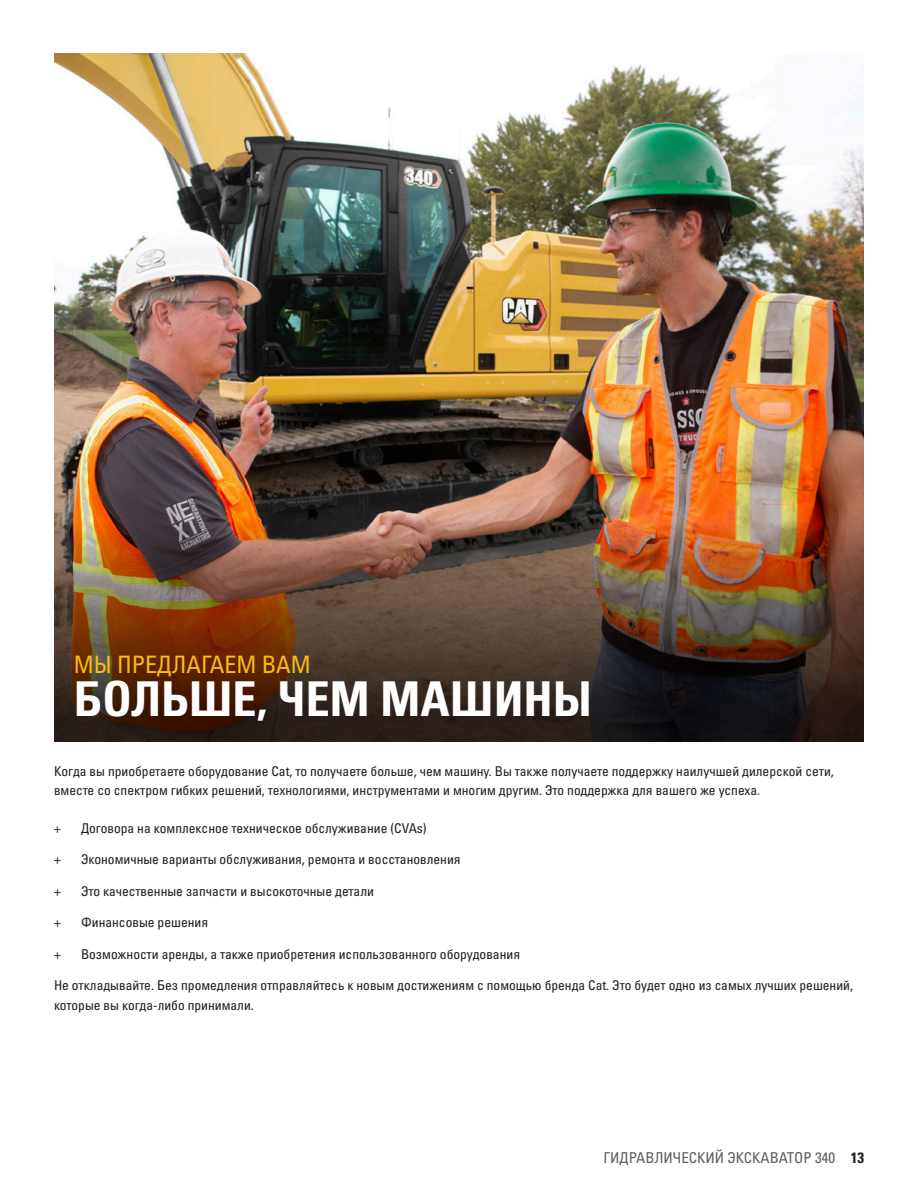
<style>
.page{position:relative;width:918px;height:1188px;background:#fff}
.page>*{position:absolute;margin:0;border:0;box-sizing:border-box;transform-origin:0 0}
.t1{font:48px "Univers LTCYR 67 Bold Cond";color:#fff}
.t2{font:condensed 24px "Univers LTCYR 57";color:#fcba13}
.t3{font:condensed 15px "Univers LTCYR 57";color:#5d6163}
.t4{font:condensed 13.5px/19.5px "Univers LTCYR 57";color:#231f20}
.s1{font-family:"Univers LTCYR 67 Bold Cond";font-stretch:normal;color:#231f20}
</style>
<div class="page">
<img style="left:54px;top:53px;width:810px;height:127px">
<img style="left:54px;top:180px;width:810px;height:562px">
<h2 class="t2" style="left:74px;top:649px;width:239px">МЫ ПРЕДЛАГАЕМ ВАМ</h2>
<h1 class="t1" style="left:74px;top:670px;width:520px">БОЛЬШЕ, ЧЕМ МАШИНЫ</h1>
<p class="t4" style="left:54px;top:761px;width:781px">Когда вы приобретаете оборудование Cat, то получаете больше, чем машину. Вы также получаете поддержку наилучшей дилерской сети, вместе со спектром гибких решений, технологиями, инструментами и многим другим. Это поддержка для вашего же успеха.</p>
<p class="t4" style="left:54px;top:818px;width:8px">+</p>
<p class="t4" style="left:81px;top:818px;width:347px">Договора на комплексное техническое обслуживание (CVAs)</p>
<p class="t4" style="left:54px;top:849px;width:8px">+</p>
<p class="t4" style="left:81px;top:849px;width:381px">Экономичные варианты обслуживания, ремонта и восстановления</p>
<p class="t4" style="left:54px;top:881px;width:8px">+</p>
<p class="t4" style="left:81px;top:881px;width:294px">Это качественные запчасти и высокоточные детали</p>
<p class="t4" style="left:54px;top:912px;width:8px">+</p>
<p class="t4" style="left:81px;top:912px;width:129px">Финансовые решения</p>
<p class="t4" style="left:54px;top:944px;width:8px">+</p>
<p class="t4" style="left:81px;top:944px;width:441px">Возможности аренды, а также приобретения использованного оборудования</p>
<p class="t4" style="left:54px;top:975px;width:801px">Не откладывайте. Без промедления отправляйтесь к новым достижениям с помощью бренда Cat. Это будет одно из самых лучших решений, которые вы когда-либо принимали.</p>
<p class="t3" style="left:604px;top:1148px;width:262px">ГИДРАВЛИЧЕСКИЙ ЭКСКАВАТОР 340 <span class="s1">13</span></p>
</div>
